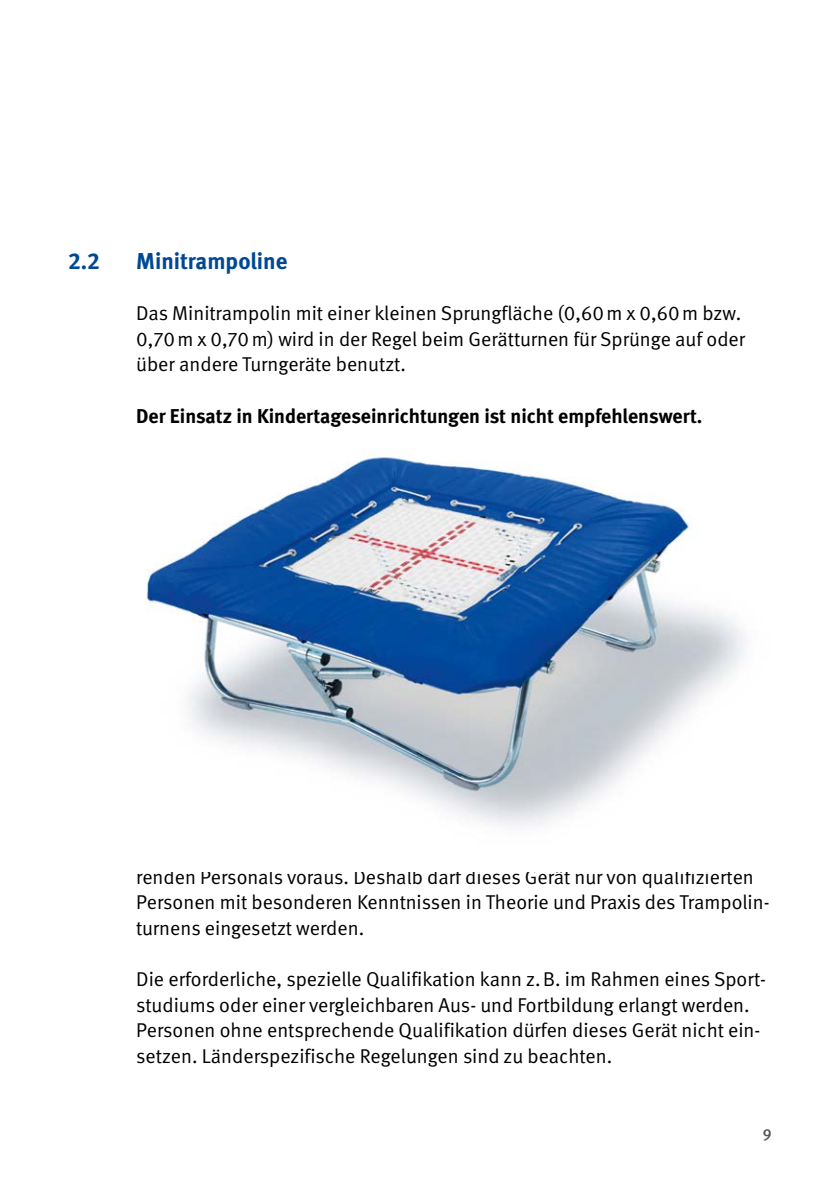
<style>
.page{position:relative;width:840px;height:1191px;background:#fff}
.page>*{position:absolute;margin:0;border:0;box-sizing:border-box;transform-origin:0 0}
.t1{font:700 23px "DGUV Meta";color:#004893}
.FT{font:20px/25.6px "DGUV Meta";color:#000}
.FT-2{font:700 20px "DGUV Meta";color:#000}
.t2{font:500 16px "DGUV Meta";color:#565655}
</style>
<div class="page">
<img style="left:146px;top:457px;width:600px;height:369px">
<h2 class="t1" style="left:68px;top:247px;width:34px">2.2</h2>
<h2 class="t1" style="left:136px;top:247px;width:153px">Minitrampoline</h2>
<p class="FT" style="left:136px;top:301px;width:610px">Das Minitrampolin mit einer kleinen Sprungfläche (0,60m x 0,60m bzw.<br>0,70m x 0,70m) wird in der Regel beim Gerätturnen für Sprünge auf oder über andere Turngeräte benutzt.</p>
<p class="FT-2" style="left:136px;top:404px;width:567px">Der Einsatz in Kindertageseinrichtungen ist nicht empfehlenswert.</p>
<p class="FT" style="left:136px;top:864px;width:634px">renden Personals voraus. Deshalb darf dieses Gerät nur von qualifizierten<br>Personen mit besonderen Kenntnissen in Theorie und Praxis des Trampolin&shy;turnens eingesetzt werden.</p>
<p class="FT" style="left:136px;top:966px;width:630px">Die erforderliche, spezielle Qualifikation kann z.B. im Rahmen eines Sport&shy;studiums oder einer vergleichbaren Aus- und Fortbildung erlangt werden.<br>Personen ohne entsprechende Qualifikation dürfen dieses Gerät nicht ein&shy;setzen. Länderspezifische Regelungen sind zu beachten.</p>
<p class="t2" style="left:762px;top:1124px;width:10px">9</p>
</div>
